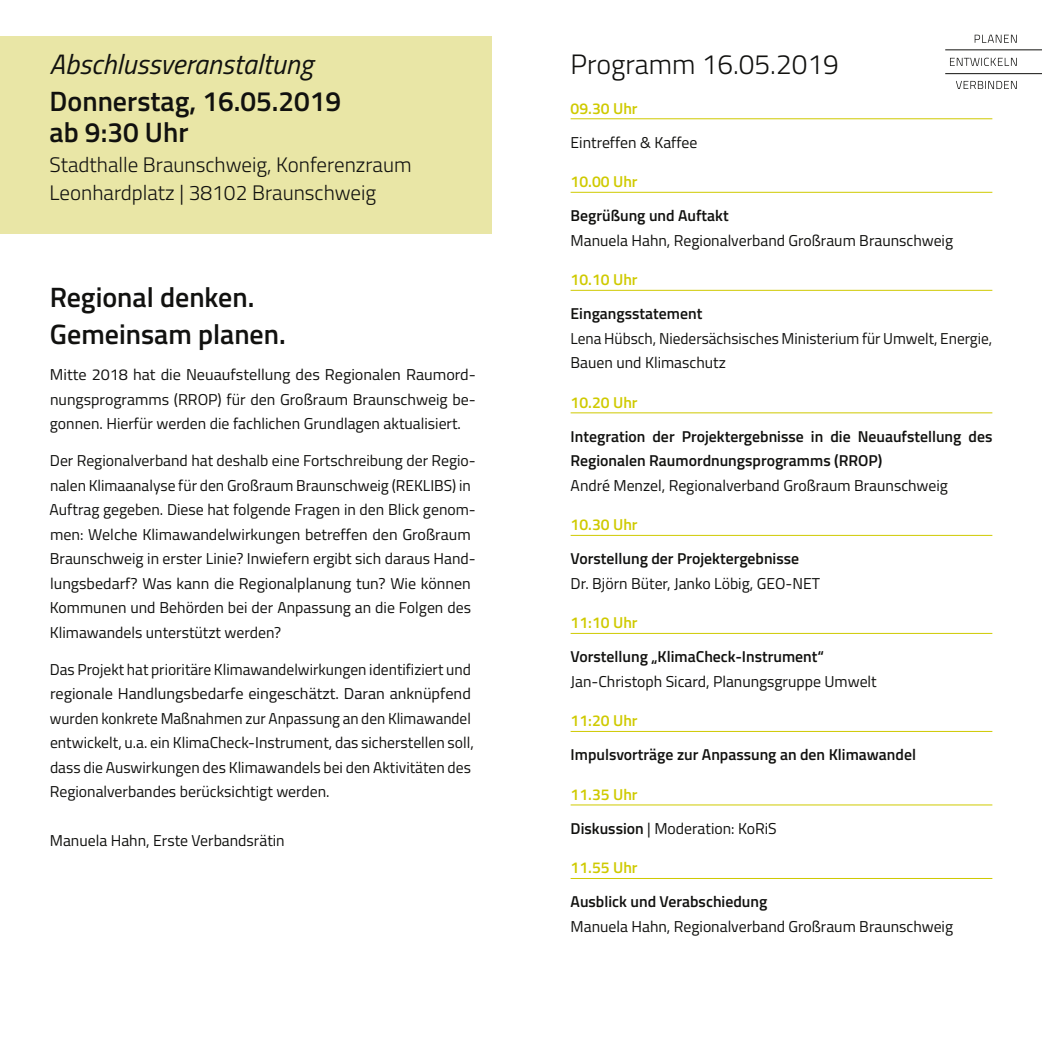
<style>
.page{position:relative;width:1042px;height:1042px;background:#fff}
.page>*{position:absolute;margin:0;border:0;box-sizing:border-box;transform-origin:0 0}
._02_Fießtext_9_14_Bl{font:600 28px "Titillium";color:#11110f}
._01_ÜB-01_16_18_Flat{font:600 28px/31.5px "Titillium";color:#11110f}
._01_ÜB-01_16_18_Flat-2{font:italic 28px "Titillium";color:#11110f}
._01_ÜB-01_16_18_Flat-3{font:300 28px "Titillium";color:#11110f}
._01_ÜB-01_16_18_Flat-4{font:300 21px/28px "Titillium";color:#11110f}
._02_Fießtext_9_14_Bl-2{font:15.75px/24.5px "Titillium";color:#11110f}
._01_Zwischenüberschr{font:600 15.75px/24.5px "Titillium";color:#11110f}
._02_ÜB_Gliederungspu{font:600 15.75px "Titillium";color:#cfca00}
._01_Zwischenüberschr-2{font:15.75px "Titillium";color:#11110f}
.s1{font-weight:600}
</style>
<div class="page">
<hr style="left:570px;top:118px;width:422px;height:1px;background:#cfca00">
<hr style="left:570px;top:192px;width:422px;height:1px;background:#cfca00">
<hr style="left:570px;top:290px;width:422px;height:1px;background:#cfca00">
<hr style="left:570px;top:412px;width:422px;height:1px;background:#cfca00">
<hr style="left:570px;top:535px;width:422px;height:1px;background:#cfca00">
<hr style="left:570px;top:633px;width:422px;height:1px;background:#cfca00">
<hr style="left:570px;top:731px;width:422px;height:1px;background:#cfca00">
<hr style="left:570px;top:804px;width:422px;height:1px;background:#cfca00">
<hr style="left:570px;top:878px;width:422px;height:1px;background:#cfca00">
<div style="left:0;top:36px;width:491px;height:197px;background:#e9e6a6"></div>
<hr style="left:945px;top:73px;width:97px;height:1px;background:#11110f">
<hr style="left:945px;top:49px;width:97px;height:1px;background:#11110f">
<svg style="left:956px;top:81px;width:60px;height:8px"></svg>
<svg style="left:950px;top:58px;width:66px;height:8px"></svg>
<svg style="left:974px;top:35px;width:42px;height:8px"></svg>
<p class="_01_ÜB-01_16_18_Flat-2" style="left:50px;top:44px;width:265px">Abschlussveranstaltung</p>
<p class="_01_ÜB-01_16_18_Flat" style="left:50px;top:84px;width:293px">Donnerstag, 16.05.2019 ab 9:30 Uhr</p>
<p class="_01_ÜB-01_16_18_Flat-4" style="left:50px;top:150px;width:363px">Stadthalle Braunschweig, Konferenzraum<br>Leonhardplatz | 38102 Braunschweig</p>
<p class="_02_Fießtext_9_14_Bl" style="left:50px;top:276px;width:206px">Regional denken.</p>
<p class="_02_Fießtext_9_14_Bl" style="left:50px;top:313px;width:237px">Gemeinsam planen.</p>
<p class="_02_Fießtext_9_14_Bl-2" style="left:50px;top:362px;width:427px;text-align:justify">Mitte 2018 hat die Neuaufstellung des Regionalen Raumord&shy;nungsprogramms (RROP) für den Großraum Braunschweig be&shy;gonnen. Hierfür werden die fachlichen Grundlagen aktualisiert.</p>
<p class="_02_Fießtext_9_14_Bl-2" style="left:50px;top:448px;width:428px">Der Regionalverband hat deshalb eine Fortschreibung der Regio&shy;nalen Klimaanalyse für den Großraum Braunschweig (REKLIBS) in Auftrag gegeben. Diese hat folgende Fragen in den Blick genom&shy;men: Welche Klimawandelwirkungen betreffen den Großraum Braunschweig in erster Linie? Inwiefern ergibt sich daraus Hand&shy;lungsbedarf? Was kann die Regionalplanung tun? Wie können Kommunen und Behörden bei der Anpassung an die Folgen des Klimawandels unterstützt werden?</p>
<p class="_02_Fießtext_9_14_Bl-2" style="left:50px;top:656px;width:425px">Das Projekt hat prioritäre Klimawandelwirkungen identifiziert und regionale Handlungsbedarfe eingeschätzt. Daran anknüpfend wurden konkrete Maßnahmen zur Anpassung an den Klimawandel entwickelt, u.a. ein KlimaCheck-Instrument, das sicherstellen soll, dass die Auswirkungen des Klimawandels bei den Aktivitäten des Regionalverbandes berücksichtigt werden.</p>
<p class="_02_Fießtext_9_14_Bl-2" style="left:50px;top:827px;width:236px">Manuela Hahn, Erste Verbandsrätin</p>
<p class="_01_ÜB-01_16_18_Flat-3" style="left:570px;top:44px;width:270px">Programm 16.05.2019</p>
<p class="_02_ÜB_Gliederungspu" style="left:570px;top:96px;width:69px">09.30 Uhr</p>
<p class="_02_Fießtext_9_14_Bl-2" style="left:570px;top:129px;width:128px">Eintreffen &amp; Kaffee</p>
<p class="_02_ÜB_Gliederungspu" style="left:570px;top:170px;width:69px">10.00 Uhr</p>
<p class="_01_Zwischenüberschr" style="left:570px;top:203px;width:160px">Begrüßung und Auftakt</p>
<p class="_02_Fießtext_9_14_Bl-2" style="left:570px;top:227px;width:384px">Manuela Hahn, Regionalverband Großraum Braunschweig</p>
<p class="_02_ÜB_Gliederungspu" style="left:570px;top:268px;width:69px">10.10 Uhr</p>
<p class="_01_Zwischenüberschr" style="left:570px;top:301px;width:133px">Eingangsstatement</p>
<p class="_02_Fießtext_9_14_Bl-2" style="left:570px;top:325px;width:423px">Lena Hübsch, Niedersächsisches Ministerium für Umwelt, Energie,<br>Bauen und Klimaschutz</p>
<p class="_02_ÜB_Gliederungspu" style="left:570px;top:390px;width:69px">10.20 Uhr</p>
<p class="_01_Zwischenüberschr" style="left:570px;top:423px;width:423px">Integration der Projektergebnisse in die Neuaufstellung des<br>Regionalen Raumordnungsprogramms (RROP)</p>
<p class="_02_Fießtext_9_14_Bl-2" style="left:570px;top:472px;width:379px">André Menzel, Regionalverband Großraum Braunschweig</p>
<p class="_02_ÜB_Gliederungspu" style="left:570px;top:513px;width:69px">10.30 Uhr</p>
<p class="_01_Zwischenüberschr" style="left:570px;top:546px;width:230px">Vorstellung der Projektergebnisse</p>
<p class="_02_Fießtext_9_14_Bl-2" style="left:570px;top:570px;width:251px">Dr. Björn Büter, Janko Löbig, GEO-NET</p>
<p class="_02_ÜB_Gliederungspu" style="left:570px;top:611px;width:69px">11:10 Uhr</p>
<p class="_01_Zwischenüberschr" style="left:570px;top:644px;width:255px">Vorstellung „KlimaCheck-Instrument“</p>
<p class="_02_Fießtext_9_14_Bl-2" style="left:570px;top:668px;width:308px">Jan-Christoph Sicard, Planungsgruppe Umwelt</p>
<p class="_02_ÜB_Gliederungspu" style="left:570px;top:709px;width:69px">11:20 Uhr</p>
<p class="_01_Zwischenüberschr" style="left:570px;top:742px;width:347px">Impulsvorträge zur Anpassung an den Klimawandel</p>
<p class="_02_ÜB_Gliederungspu" style="left:570px;top:782px;width:69px">11.35 Uhr</p>
<p class="_01_Zwischenüberschr-2" style="left:570px;top:817px;width:208px"><span class="s1">Diskussion</span> | Moderation: KoRiS</p>
<p class="_02_ÜB_Gliederungspu" style="left:570px;top:856px;width:69px">11.55 Uhr</p>
<p class="_01_Zwischenüberschr" style="left:570px;top:889px;width:198px">Ausblick und Verabschiedung</p>
<p class="_02_Fießtext_9_14_Bl-2" style="left:570px;top:913px;width:384px">Manuela Hahn, Regionalverband Großraum Braunschweig</p>
</div>
